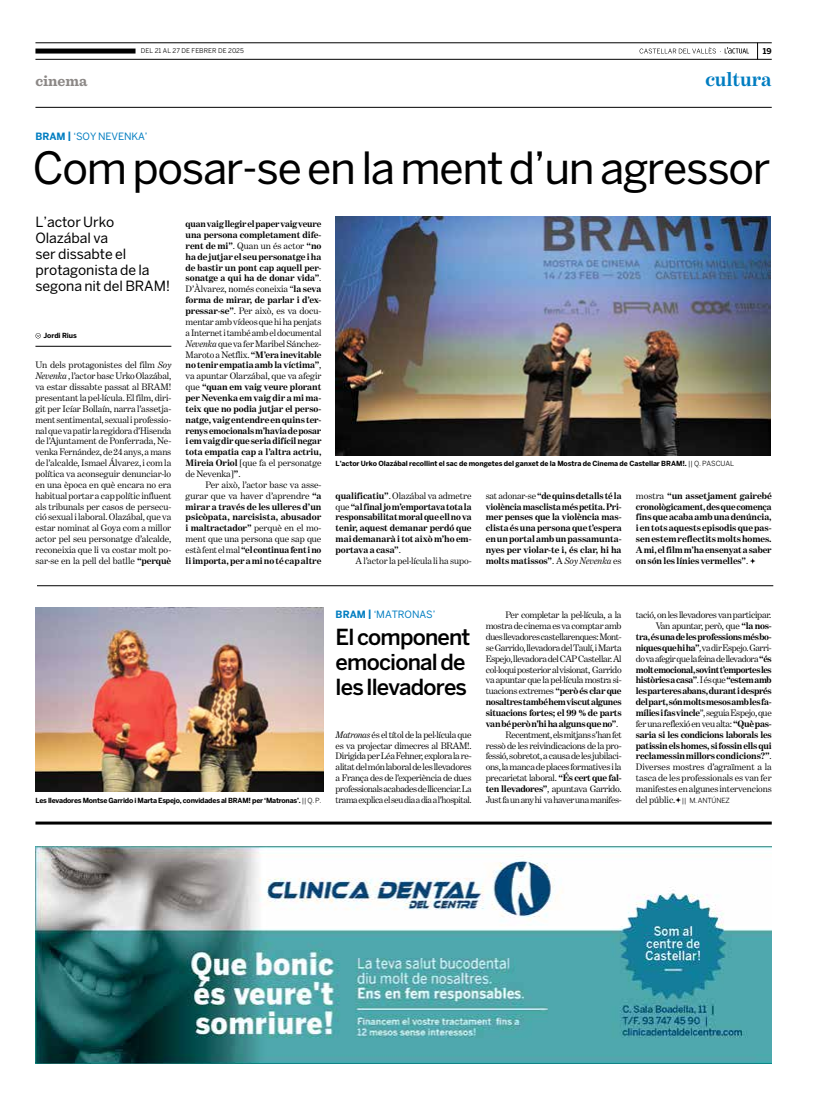
<style>
.page{position:relative;width:820px;height:1106px;background:#fff}
.page>*{position:absolute;margin:0;border:0;box-sizing:border-box;transform-origin:0 0}
.t1{font:44px "Benton Sans";letter-spacing:-.03em;color:#000}
.t2{font:500 22px/25px "Benton Sans";letter-spacing:-.04em;color:#000}
.t3{font:700 20px "Benton Modern One";letter-spacing:-.005em;color:#007dc1}
.t4{font:700 15px "Sentinel";letter-spacing:-.005em;color:#8c8886}
.t5{font:14px/16px "Benton Sans";letter-spacing:-.005em;color:#000}
.t6{font:10px "Benton Sans";letter-spacing:-.005em;color:#007dc1}
.t7{font:700 9.5px/10.9px "Benton Modern One";letter-spacing:-.025em;color:#000;text-align:justify}
.t8{font:9.5px/10.9px "Benton Modern One";letter-spacing:-.035em;color:#000;text-align:justify}
.t9{font:9.5px "Benton Modern One";letter-spacing:-.01em;color:#000}
.t10{font:700 8px "Benton Sans";color:#000}
.t11{font:700 7px "Benton Sans";letter-spacing:-.01em;color:#000}
.t12{font:700 7px "Benton Sans";letter-spacing:-.03em;color:#000}
.t13{font:7px "Benton Sans";letter-spacing:-.025em;color:#000}
.t14{font:6.5px "Benton Sans";letter-spacing:.005em;color:#000}
.s1{font-weight:700}
.s2{font-weight:400}
.s3{font-weight:400;font-style:italic}
.s4{font-style:italic}
.s5{font-family:"Benton Modern One";font-size:9.5px}
</style>
<div class="page">
<svg style="left:757px;top:44px;width:1px;height:15px"></svg>
<svg style="left:639px;top:47px;width:109px;height:7px"></svg>
<hr style="left:35px;top:107px;width:736px;height:1px;background:#000">
<hr style="left:35px;top:43px;width:736px;height:1px;background:#000">
<hr style="left:35px;top:59px;width:736px;height:1px;background:#000">
<div style="left:35px;top:49px;width:100px;height:5px;background:#000"></div>
<hr style="left:35px;top:821px;width:736px;height:3px;background:#000">
<hr style="left:37px;top:585px;width:736px;height:1px;background:#000">
<img style="left:335px;top:216px;width:435px;height:239px">
<svg style="left:35px;top:333px;width:6px;height:5px"></svg>
<hr style="left:35px;top:346px;width:136px;height:1px;background:#000">
<svg style="left:750px;top:558px;width:5px;height:6px"></svg>
<img style="left:35px;top:607px;width:288px;height:185px">
<svg style="left:675px;top:797px;width:5px;height:5px"></svg>
<img style="left:35px;top:846px;width:736px;height:217px">
<p class="t14" style="left:141px;top:47px;width:104px">DEL 21 AL 27 DE FEBRER DE 2025</p>
<p class="t10" style="left:762px;top:46px;width:10px">19</p>
<h3 class="t4" style="left:35px;top:69px;width:53px">cinema</h3>
<h3 class="t3" style="left:705px;top:68px;width:68px">cultura</h3>
<p class="t6" style="left:35px;top:131px;width:114px"><span class="s1">BRAM |</span> ‘SOY NEVENKA’</p>
<h1 class="t1" style="left:33px;top:142px;width:738px">Com posar-se en la ment d’un agressor</h1>
<h3 class="t5" style="left:35px;top:213px;width:136px">L’actor Urko<br>Olazábal va<br>ser dissabte el protagonista de la segona nit del BRAM!</h3>
<p class="t11" style="left:43px;top:332px;width:35px">Jordi Rius</p>
<p class="t7" style="left:185px;top:218px;width:137px">quan vaig llegir el paper vaig veure una persona completament dife· rent de mi”<span class="s2">. Quan un és actor</span> “no ha de jutjar el seu personatge i ha de bastir un pont cap aquell per· sonatge a qui ha de donar vida”<span class="s2">.<br>D’Àlvarez, només coneixia “</span>la seva forma de mirar, de parlar i d’ex· pressar-se”<span class="s2">. Per això, es va docu&shy;mentar amb vídeos que hi ha penjats a Internet i també amb el documental </span><span class="s3">Nevenka</span> <span class="s2">que va fer Maribel Sánchez-Maroto a Netflix.</span> “M’era inevitable no tenir empatia amb la víctima”<span class="s2">, va apuntar Olarzábal, que va afegir que</span> “quan em vaig veure plorant per Nevenka em vaig dir a mi ma· teix que no podia jutjar el perso· natge, vaig entendre en quins ter· renys emocionals m’havia de posar i em vaig dir que seria difícil negar tota empatia cap a l’altra actriu, Mireia Oriol <span class="s2">[que fa el personatge de Nevenka]</span>”<span class="s2">.</span></p>
<p class="t7" style="left:185px;top:479px;width:137px;text-indent:20px"><span class="s2">Per això, l’actor basc va asse&shy;gurar que va haver d’aprendre</span> “a mirar a través de les ulleres d’un psicòpata, narcisista, abusador i maltractador” <span class="s2">perquè en el mo&shy;ment que una persona que sap que està fent el mal</span> “el continua fent i no li importa, per a mi no té cap altre</p>
<p class="t8" style="left:35px;top:360px;width:137px">Un dels protagonistes del film <span class="s4">Soy Nevenka</span> , l’actor basc Urko Olazábal, va estar dissabte passat al BRAM! presentant la pel·lícula. El film, diri&shy;git per Icíar Bollaín, narra l’assetja&shy;ment sentimental, sexual i professio&shy;nal que va patir la regidora d’Hisenda de l’Ajuntament de Ponferrada, Ne&shy;venka Fernández, de 24 anys, a mans de l’alcalde, Ismael Álvarez, i com la política va aconseguir denunciar-lo en una època en què encara no era habitual portar a cap polític influent als tribunals per casos de persecu&shy;ció sexual i laboral. Olazábal, que va estar nominat al Goya com a millor actor pel seu personatge d’alcalde, reconeixia que li va costar molt po&shy;sar-se en la pell del batlle <span class="s1">“perquè</span></p>
<p class="t11" style="left:335px;top:459px;width:400px">L’actor Urko Olazábal recollint el sac de mongetes del ganxet de la Mostra de Cinema de Castellar BRAM!. <span class="s2">|| Q. PASCUAL</span></p>
<p class="t7" style="left:335px;top:490px;width:137px">qualificatiu”<span class="s2">. Olazábal va admetre que</span> “al final jo m’emportava tota la responsabilitat moral que ell no va tenir, aquest demanar perdó que mai demanarà i tot això m’ho em· portava a casa”<span class="s2">.</span></p>
<p class="t9" style="left:355px;top:555px;width:117px">A l’actor la pel·lícula li ha supo-</p>
<p class="t7" style="left:485px;top:490px;width:137px"><span class="s2">sat adonar-se</span> “de quins detalls té la violència masclista més petita. Pri· mer penses que la violència mas· clista és una persona que t’espera en un portal amb un passamunta· nyes per violar-te i, és clar, hi ha molts matissos”<span class="s2">. A</span> <span class="s3">Soy Nevenka</span> <span class="s2">es</span></p>
<p class="t7" style="left:635px;top:490px;width:137px"><span class="s2">mostra</span> “un assetjament gairebé cronològicament, des que comença fins que acaba amb una denúncia, i en tots aquests episodis que pas· sen estem reflectits molts homes.<br>A mi, el film m’ha ensenyat a saber on són les línies vermelles”<span class="s2">.</span></p>
<p class="t12" style="left:35px;top:796px;width:287px">Les llevadores Montse Garrido i Marta Espejo, convidades al BRAM! per ‘Matronas’. <span class="s2">|| Q. P.</span></p>
<p class="t6" style="left:335px;top:608px;width:101px"><span class="s1">BRAM |</span> ‘MATRONAS’</p>
<h2 class="t2" style="left:335px;top:624px;width:136px">El component emocional de les llevadores</h2>
<p class="t8" style="left:335px;top:729px;width:137px"><span class="s4">Matronas</span> és el títol de la pel·lícula que es va projectar dimecres al BRAM!.<br>Dirigida per Léa Fehner, explora la re&shy;alitat del món laboral de les llevadores a França des de l’experiència de dues professionals acabades de llicenciar. La trama explica el seu dia a dia a l’hospital.</p>
<p class="t8" style="left:505px;top:609px;width:117px">Per completar la pel·lícula, a la</p>
<p class="t8" style="left:485px;top:620px;width:137px">mostra de cinema es va comptar amb</p>
<p class="t8" style="left:485px;top:631px;width:137px">dues llevadores castellarenques: Mont-</p>
<p class="t8" style="left:485px;top:642px;width:137px">se Garrido, llevadora del Taulí, i Marta</p>
<p class="t8" style="left:485px;top:653px;width:137px">Espejo, llevadora del CAP Castellar. Al</p>
<p class="t8" style="left:485px;top:663px;width:137px">col·loqui posterior al visionat, Garrido</p>
<p class="t8" style="left:485px;top:674px;width:137px">va apuntar que la pel·lícula mostra si-</p>
<p class="t8" style="left:485px;top:685px;width:137px">tuacions extremes <span class="s1">“però és clar que</span></p>
<p class="t7" style="left:485px;top:696px;width:137px">nosaltres també hem viscut algunes</p>
<p class="t7" style="left:485px;top:707px;width:137px">situacions fortes; el 99 % de parts</p>
<p class="t7" style="left:485px;top:718px;width:134px">van bé però n’hi ha alguns que no”<span class="s2">.</span></p>
<p class="t8" style="left:505px;top:729px;width:117px">Recentment, els mitjans s’han fet</p>
<p class="t8" style="left:485px;top:739px;width:137px">ressò de les reivindicacions de la pro-</p>
<p class="t8" style="left:485px;top:750px;width:137px">fessió, sobretot, a causa de les jubilaci-</p>
<p class="t8" style="left:485px;top:761px;width:137px">ons, la manca de places formatives i la</p>
<p class="t8" style="left:485px;top:772px;width:137px">precarietat laboral. <span class="s1">“És cert que fal·</span></p>
<p class="t8" style="left:485px;top:783px;width:137px"><span class="s1">ten llevadores”</span>, apuntava Garrido.</p>
<p class="t8" style="left:485px;top:794px;width:137px">Just fa un any hi va haver una manifes-</p>
<p class="t7" style="left:635px;top:609px;width:137px;text-align:right"><span class="s2">tació, on les llevadores van participar.<br>Van apuntar, però, que</span> “la nos·<br>tra, és una de les professions més bo· niques que hi ha”<span class="s2">, va dir Espejo. Garri&shy;do va afegir que la feina de llevadora</span> “és molt emocional, sovint t’emportes les històries a casa”<span class="s2">. I és que</span> “estem amb les parteres abans, durant i després del part, són molts mesos amb les fa· mílies i fas vincle<span class="s2">”, seguia Espejo, que fer una reflexió en veu alta:</span> “Què pas· saria si les condicions laborals les patissin els homes, si fossin ells qui reclamessin millors condicions?”<span class="s2">.<br>Diverses mostres d’agraïment a la tasca de les professionals es van fer manifestes en algunes intervencions</span></p>
<p class="t13" style="left:635px;top:796px;width:95px"><span class="s5">del públic.</span> || M. ANTÚNEZ</p>
</div>
